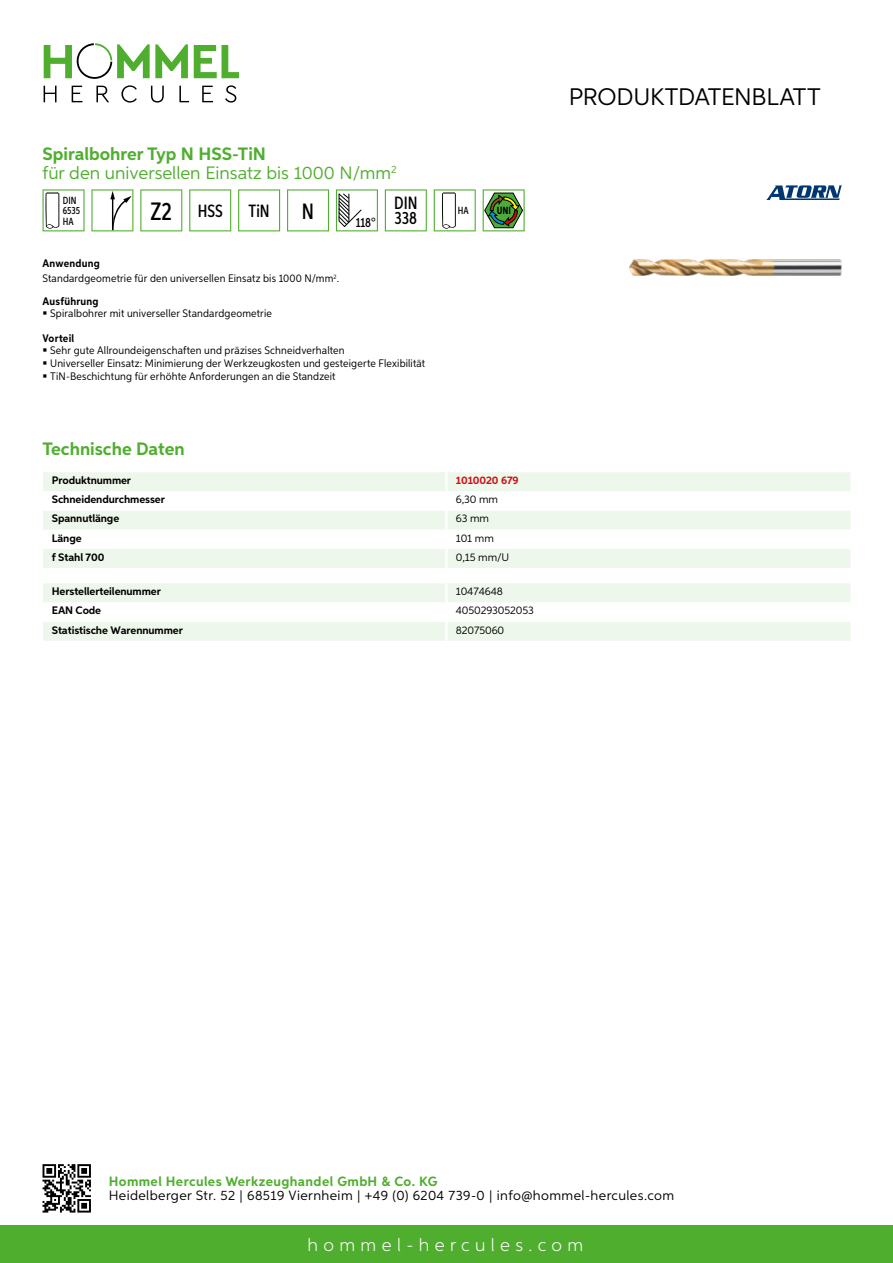
<style>
.page{position:relative;width:893px;height:1263px;background:#fff}
.page>*{position:absolute;margin:0;border:0;box-sizing:border-box;transform-origin:0 0}
.t1{font:24px "Aspira";letter-spacing:-.01em;color:#000}
.t2{font:500 22.2px "Aspira XX Nar";color:#000}
.t3{font:18px/19.8px "Aspira";color:#50ae2f}
.t4{font:300 18px "Aspira";letter-spacing:.3em;color:#fff}
.t5{font:700 18px "Aspira";color:#50ae2f}
.t6{font:500 17.85px/14.9px "Aspira XX Nar";color:#000}
.t7{font:13.5px "Aspira";letter-spacing:.03em;color:#000}
.t8{font:700 13.5px "Aspira";letter-spacing:.03em;color:#50ae2f}
.t9{font:500 13.35px "Aspira XX Nar";color:#000}
.t10{font:10.95px/12.8px "Aspira Nar";letter-spacing:.015em;color:#000}
.t11{font:700 10.95px "Aspira";letter-spacing:-.01em;color:#000}
.t12{font:10.95px "Aspira";letter-spacing:-.01em;color:#000}
.t13{font:700 10.95px "Aspira Nar";letter-spacing:.02em;color:#000}
.t14{font:700 10.95px "Aspira";letter-spacing:-.01em;color:#cd1013}
.t15{font:500 10.35px/10.4px "Aspira XX Nar";color:#000}
.t16{font:700 10.35px "Aspira XX Nar";color:#000}
.s1{font-weight:700}
.s2{font-size:25.2px}
</style>
<div class="page">
<div style="left:0;top:1226px;width:893px;height:37px;background:#50ae2f"></div>
<svg style="left:43px;top:1164px;width:48px;height:48px"></svg>
<svg style="left:194px;top:45px;width:45px;height:33px"></svg>
<svg style="left:44px;top:43px;width:144px;height:36px"></svg>
<svg style="left:44px;top:86px;width:13px;height:16px"></svg>
<svg style="left:72px;top:86px;width:10px;height:16px"></svg>
<svg style="left:96px;top:86px;width:13px;height:16px"></svg>
<svg style="left:121px;top:85px;width:16px;height:18px"></svg>
<svg style="left:151px;top:86px;width:13px;height:17px"></svg>
<svg style="left:179px;top:86px;width:10px;height:16px"></svg>
<svg style="left:202px;top:86px;width:11px;height:16px"></svg>
<svg style="left:225px;top:85px;width:11px;height:18px"></svg>
<div style="left:43px;top:472px;width:807px;height:96px;background:#eef7eb"></div>
<svg style="left:43px;top:491px;width:807px;height:58px"></svg>
<hr style="left:445px;top:472px;width:3px;height:19px;background:#fff">
<hr style="left:445px;top:491px;width:3px;height:20px;background:#fff">
<hr style="left:445px;top:511px;width:3px;height:19px;background:#fff">
<hr style="left:445px;top:530px;width:3px;height:19px;background:#fff">
<hr style="left:445px;top:549px;width:3px;height:19px;background:#fff">
<svg style="left:43px;top:583px;width:807px;height:58px"></svg>
<hr style="left:445px;top:622px;width:3px;height:19px;background:#fff">
<svg style="left:43px;top:189px;width:42px;height:42px"></svg>
<svg style="left:91px;top:189px;width:42px;height:42px"></svg>
<svg style="left:140px;top:189px;width:42px;height:42px"></svg>
<svg style="left:189px;top:189px;width:42px;height:42px"></svg>
<svg style="left:238px;top:189px;width:42px;height:42px"></svg>
<svg style="left:287px;top:189px;width:42px;height:42px"></svg>
<svg style="left:336px;top:189px;width:42px;height:42px"></svg>
<svg style="left:385px;top:189px;width:42px;height:42px"></svg>
<svg style="left:434px;top:189px;width:42px;height:42px"></svg>
<svg style="left:483px;top:189px;width:42px;height:42px"></svg>
<img style="left:629px;top:259px;width:213px;height:16px">
<svg style="left:766px;top:185px;width:76px;height:15px"></svg>
<h3 class="t3" style="left:43px;top:143px;width:356px"><span class="s1">Spiralbohrer Typ N HSS-TiN<br></span>für den universellen Einsatz bis 1000 N/mm<sup>2</sup></h3>
<p class="t15" style="left:63px;top:195px;width:19px">DIN<br>6535<br>HA</p>
<h3 class="t6" style="left:151px;top:203px;width:74px"><span class="s2">Z2</span> HSS</h3>
<h3 class="t6" style="left:249px;top:203px;width:22px">TiN</h3>
<h2 class="t2" style="left:302px;top:197px;width:14px">N</h2>
<p class="t9" style="left:356px;top:215px;width:21px">118°</p>
<h3 class="t6" style="left:394px;top:196px;width:25px">DIN<br>338</h3>
<p class="t15" style="left:458px;top:205px;width:12px">HA</p>
<p class="t16" style="left:497px;top:205px;width:16px">UNI</p>
<p class="t10" style="left:43px;top:256px;width:298px;line-height:15.1px"><span class="s1">Anwendung<br></span>Standardgeometrie für den universellen Einsatz bis 1000 N/mm<sup>2</sup>.</p>
<p class="t13" style="left:43px;top:294px;width:58px">Ausführung</p>
<p class="t10" style="left:50px;top:307px;width:223px">Spiralbohrer mit universeller Standardgeometrie</p>
<p class="t13" style="left:43px;top:331px;width:33px">Vorteil</p>
<p class="t10" style="left:50px;top:344px;width:377px">Sehr gute Allroundeigenschaften und präzises Schneidverhalten<br>Universeller Einsatz: Minimierung der Werkzeugkosten und gesteigerte Flexibilität<br>TiN-Beschichtung für erhöhte Anforderungen an die Standzeit</p>
<h3 class="t5" style="left:43px;top:438px;width:144px">Technische Daten</h3>
<p class="t11" style="left:52px;top:474px;width:81px">Produktnummer</p>
<p class="t14" style="left:456px;top:474px;width:64px">1010020 679</p>
<p class="t11" style="left:52px;top:493px;width:115px">Schneidendurchmesser</p>
<p class="t12" style="left:456px;top:493px;width:44px">6,30 mm</p>
<p class="t11" style="left:52px;top:512px;width:69px">Spannutlänge</p>
<p class="t12" style="left:456px;top:512px;width:35px">63 mm</p>
<p class="t11" style="left:52px;top:531px;width:31px">Länge</p>
<p class="t12" style="left:456px;top:531px;width:40px">101 mm</p>
<p class="t11" style="left:52px;top:550px;width:54px">f Stahl 700</p>
<p class="t12" style="left:456px;top:550px;width:53px">0,15 mm/U</p>
<p class="t11" style="left:52px;top:585px;width:111px">Herstellerteilenummer</p>
<p class="t12" style="left:456px;top:585px;width:49px">10474648</p>
<p class="t11" style="left:52px;top:604px;width:51px">EAN Code</p>
<p class="t12" style="left:456px;top:604px;width:79px">4050293052053</p>
<p class="t11" style="left:52px;top:623px;width:132px">Statistische Warennummer</p>
<p class="t12" style="left:456px;top:623px;width:50px">82075060</p>
<h1 class="t1" style="left:569px;top:82px;width:253px">Produktdatenblatt</h1>
<p class="t8" style="left:109px;top:1172px;width:330px">Hommel Hercules Werkzeughandel GmbH &amp; Co. KG</p>
<p class="t7" style="left:109px;top:1187px;width:567px">Heidelberger Str. 52 | 68519 Viernheim | +49 (0) 6204 739-0 | info@hommel-hercules.com</p>
<h3 class="t4" style="left:307px;top:1234px;width:277px">hommel-hercules.com</h3>
</div>
